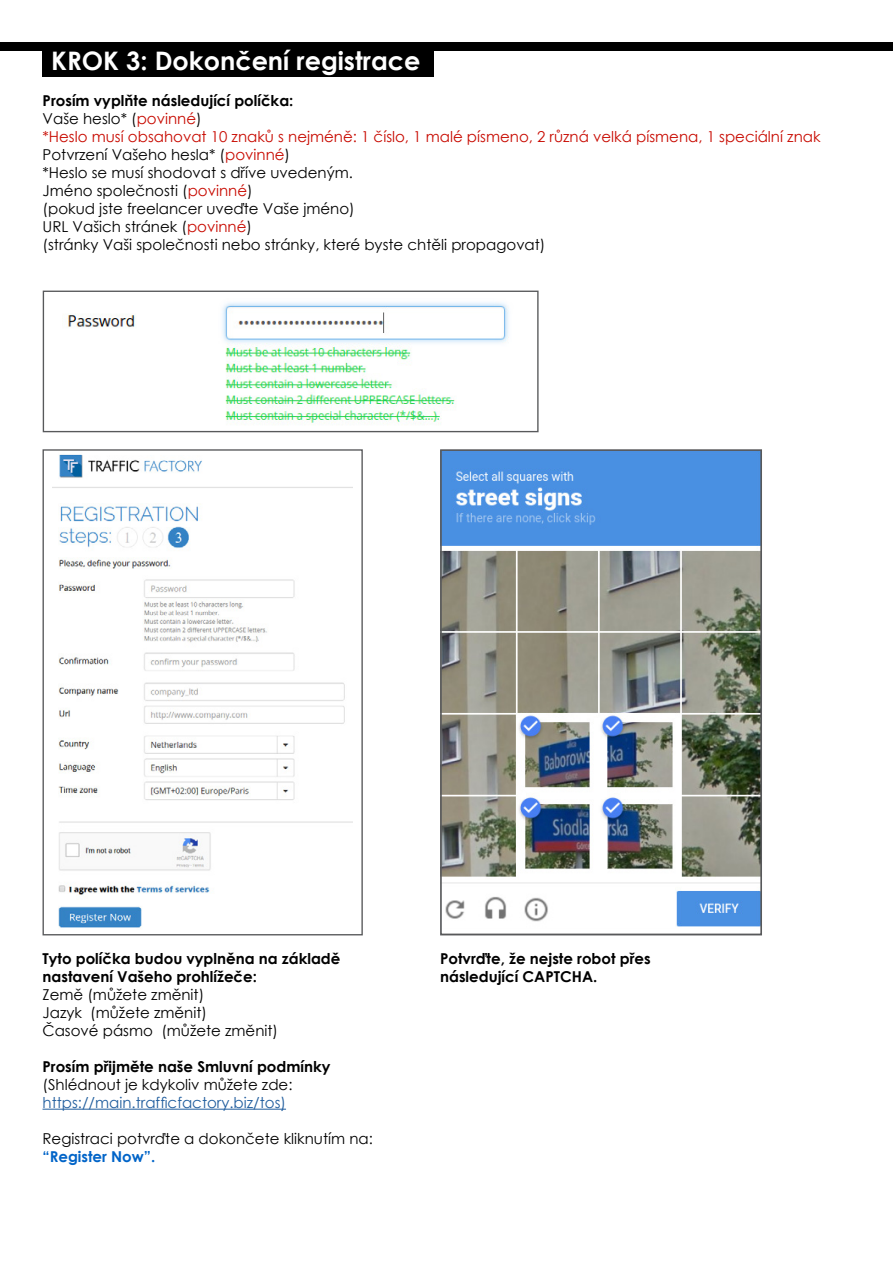
<style>
.page{position:relative;width:893px;height:1263px;background:#fff}
.page>*{position:absolute;margin:0;border:0;box-sizing:border-box;transform-origin:0 0}
.t1{font:700 25.5px "Century Gothic";color:#fff}
.t2{font:15px/18px "Century Gothic";color:#000}
.t3{font:700 15px/18px "Century Gothic";color:#000}
.t4{font:15px "Century Gothic";color:#215e9e}
.t5{font:700 15px "Century Gothic";color:#0064c8}
.s1{font-weight:700}
.s2{color:#c80a00}
</style>
<div class="page">
<div style="left:0;top:43px;width:893px;height:8px;background:#000"></div>
<div style="left:43px;top:43px;width:391px;height:34px;background:#000"></div>
<img style="left:68px;top:302px;width:441px;height:123px">
<div style="left:43px;top:291px;width:496px;height:141px;border:1px solid #58595b"></div>
<img style="left:53px;top:454px;width:300px;height:474px">
<div style="left:43px;top:449px;width:320px;height:486px;border:1px solid #58595b"></div>
<hr style="left:43px;top:1109px;width:243px;height:1px;background:#215e9e">
<img style="left:443px;top:452px;width:316px;height:475px">
<div style="left:440px;top:449px;width:322px;height:486px;border:2px solid #58595b"></div>
<h1 class="t1" style="left:51px;top:41px;width:371px">KROK 3: Dokončení registrace</h1>
<p class="t2" style="left:43px;top:91px;width:779px"><span class="s1">Prosím vyplňte následující políčka:<br></span>Vaše heslo* (<span class="s2">povinné</span>)<br><span class="s2">*Heslo musí obsahovat 10 znaků s nejméně: 1 číslo, 1 malé písmeno, 2 různá velká písmena, 1 speciální znak </span>Potvrzení Vašeho hesla* (<span class="s2">povinné</span>)<br>*Heslo se musí shodovat s dříve uvedeným.<br>Jméno společnosti (<span class="s2">povinné</span>)<br>(pokud jste freelancer uveďte Vaše jméno)<br>URL Vašich stránek (<span class="s2">povinné</span>)<br>(stránky Vaši společnosti nebo stránky, které byste chtěli propagovat)</p>
<p class="t3" style="left:43px;top:948px;width:299px">Tyto políčka budou vyplněna na základě nastavení Vašeho prohlížeče:</p>
<p class="t2" style="left:43px;top:985px;width:237px">Země (můžete změnit)<br>Jazyk (můžete změnit)<br>Časové pásmo (můžete změnit)</p>
<p class="t3" style="left:43px;top:1056px;width:289px">Prosím přijměte naše Smluvní podmínky</p>
<p class="t2" style="left:43px;top:1075px;width:251px">(Shlédnout je kdykoliv můžete zde:</p>
<p class="t4" style="left:43px;top:1092px;width:245px">https://main.trafficfactory.biz/tos)</p>
<p class="t2" style="left:43px;top:1129px;width:332px">Registraci potvrďte a dokončete kliknutím na:</p>
<p class="t5" style="left:43px;top:1145px;width:114px">“Register Now”.</p>
<p class="t3" style="left:440px;top:948px;width:212px">Potvrďte, že nejste robot přes následující CAPTCHA.</p>
</div>
